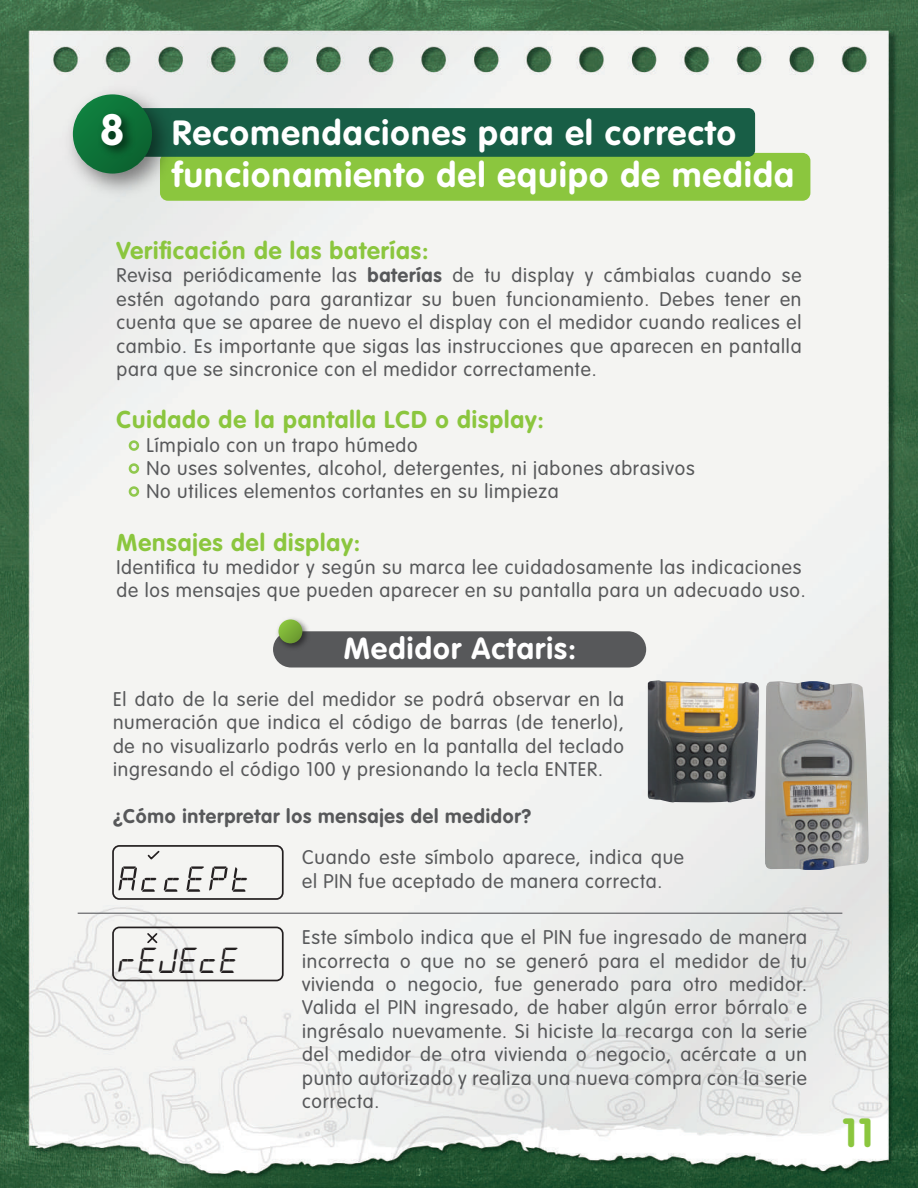
<style>
.page{position:relative;width:918px;height:1188px;background:#fff}
.page>*{position:absolute;margin:0;border:0;box-sizing:border-box;transform-origin:0 0}
.t1{font:700 43.05px "VAG Rounded Std";color:#fff}
.t2{font:700 40.2px "VAG Rounded Std";color:#8bc63e}
.t3{font:36.15px "alarmclock";letter-spacing:-.025em;color:#231f20}
.t4{font:700 34.5px/41.4px "VAG Rounded Std";letter-spacing:.04em;color:#fff}
.t5{font:700 30px "VAG Rounded Std";letter-spacing:.04em;color:#fff}
.t6{font:700 24px "VAG Rounded Std";letter-spacing:.04em;color:#8bc63e}
.t7{font:300 19.5px/23.4px "VAG Rounded Std";letter-spacing:.04em;color:#57585a;text-align:justify}
.t8{font:700 19.5px "VAG Rounded Std";letter-spacing:.04em;color:#57585a}
.s1{font-weight:700}
</style>
<div class="page">
<img style="left:0;top:0;width:918px;height:1188px">
<div style="left:160px;top:153px;width:650px;height:48px;background:#8bc63e;border-radius:8px"></div>
<div style="left:184px;top:108px;width:571px;height:49px;background:#185e46"></div>
<img style="left:57px;top:78px;width:127px;height:127px">
<svg style="left:73px;top:94px;width:79px;height:80px;background:#11763c"></svg>
<img style="left:92px;top:101px;width:49px;height:74px">
<div style="left:273px;top:631px;width:373px;height:37px;background:#57585a;border-radius:18px"></div>
<div style="left:129px;top:440px;width:10px;height:11px;border:3px solid #90c84e;border-radius:50%"></div>
<div style="left:129px;top:463px;width:10px;height:11px;border:3px solid #90c84e;border-radius:50%"></div>
<div style="left:129px;top:486px;width:10px;height:11px;border:3px solid #90c84e;border-radius:50%"></div>
<svg style="left:186px;top:866px;width:61px;height:26px"></svg>
<div style="left:112px;top:845px;width:172px;height:55px;border:2px solid #231f20;border-radius:6px"></div>
<svg style="left:118px;top:849px;width:61px;height:43px"></svg>
<svg style="left:146px;top:931px;width:13px;height:14px"></svg>
<div style="left:112px;top:927px;width:172px;height:54px;border:2px solid #231f20;border-radius:6px"></div>
<hr style="left:78px;top:913px;width:764px;height:1px;background:#6c6d70">
<img style="left:274px;top:614px;width:38px;height:34px">
<div style="left:279px;top:619px;width:23px;height:24px;background:linear-gradient(to bottom,#8cc146,#6e9f2e);border-radius:50%"></div>
<img style="left:648px;top:680px;width:112px;height:125px">
<img style="left:765px;top:681px;width:104px;height:190px">
<h1 class="t1" style="left:100px;top:105px;width:26px">8</h1>
<h3 class="t4" style="left:172px;top:114px;width:623px">Recomendaciones para el correcto funcionamiento del equipo de medida</h3>
<p class="t6" style="left:117px;top:237px;width:314px">Verificación de las baterías:</p>
<p class="t7" style="left:117px;top:265px;width:687px">Revisa periódicamente las <span class="s1">baterías</span> de tu display y cámbialas cuando se estén agotando para garantizar su buen funcionamiento. Debes tener en cuenta que se aparee de nuevo el display con el medidor cuando realices el cambio. Es importante que sigas las instrucciones que aparecen en pantalla para que se sincronice con el medidor correctamente.</p>
<p class="t6" style="left:117px;top:406px;width:429px">Cuidado de la pantalla LCD o display:</p>
<p class="t7" style="left:147px;top:434px;width:550px;text-align:left">Límpialo con un trapo húmedo<br>No uses solventes, alcohol, detergentes, ni jabones abrasivos<br>No utilices elementos cortantes en su limpieza</p>
<p class="t6" style="left:117px;top:528px;width:245px">Mensajes del display:</p>
<p class="t7" style="left:117px;top:556px;width:691px">Identifica tu medidor y según su marca lee cuidadosamente las indicaciones de los mensajes que pueden aparecer en su pantalla para un adecuado uso.</p>
<h3 class="t5" style="left:344px;top:631px;width:234px">Medidor Actaris:</h3>
<p class="t7" style="left:113px;top:688px;width:512px">El dato de la serie del medidor se podrá observar en la numeración que indica el código de barras (de tenerlo), de no visualizarlo podrás verlo en la pantalla del teclado ingresando el código 100 y presionando la tecla ENTER.</p>
<p class="t8" style="left:113px;top:805px;width:420px">¿Cómo interpretar los mensajes del medidor?</p>
<p class="t7" style="left:302px;top:847px;width:383px">Cuando este símbolo aparece, indica que el PIN fue aceptado de manera correcta.</p>
<p class="t7" style="left:302px;top:926px;width:506px">Este símbolo indica que el PIN fue ingresado de manera incorrecta o que no se generó para el medidor de tu vivienda o negocio, fue generado para otro medidor.<br>Valida el PIN ingresado, de haber algún error bórralo e ingrésalo nuevamente. Si hiciste la recarga con la serie del medidor de otra vivienda o negocio, acércate a un punto autorizado y realiza una nueva compra con la serie correcta.</p>
<h3 class="t3" style="left:118px;top:942px;width:124px">rEJEcE</h3>
<h2 class="t2" style="left:842px;top:1110px;width:33px">11</h2>
</div>
